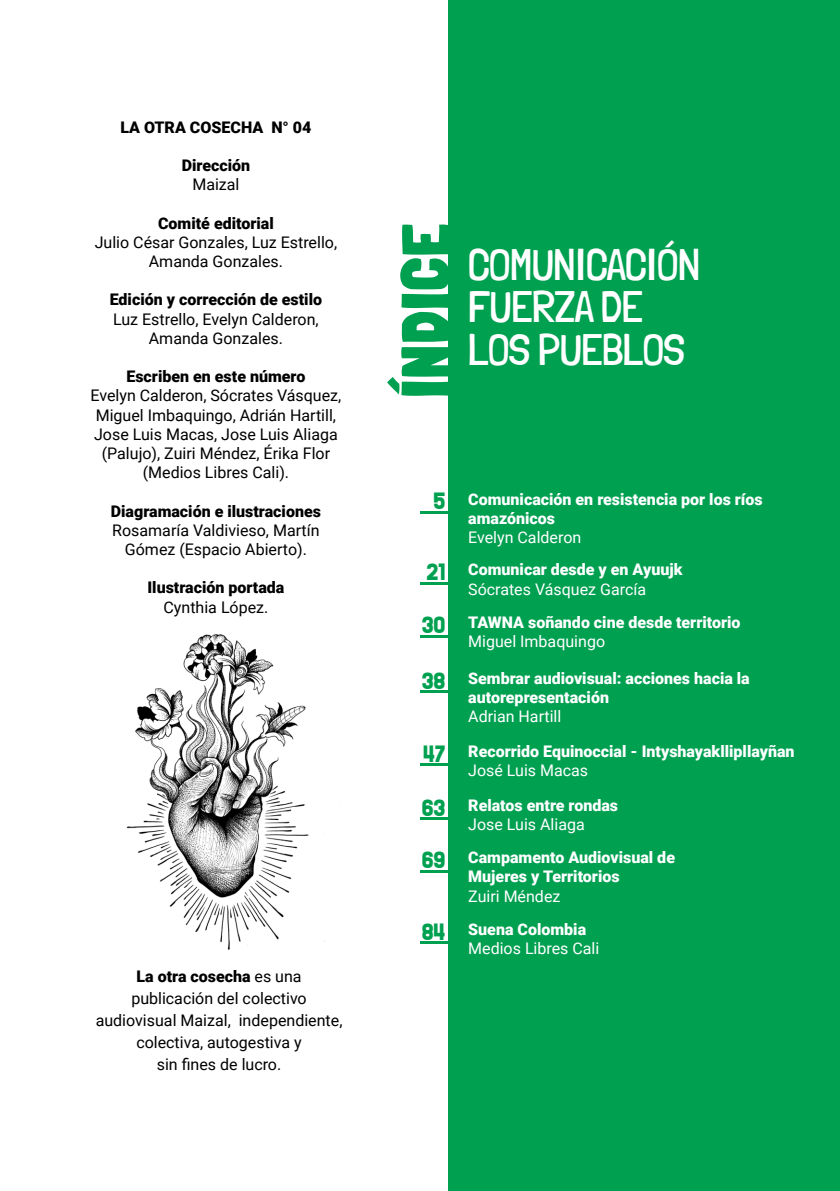
<style>
.page{position:relative;width:840px;height:1191px;background:#fff}
.page>*{position:absolute;margin:0;border:0;box-sizing:border-box;transform-origin:0 0}
.t1{font:900 66px "Londrina Solid";letter-spacing:.03em;color:#00a051}
.t2{font:300 44px/42px "Londrina Solid";letter-spacing:-.01em;color:#fff}
.t3{font:24px/52.8px "The 27 Club";color:#00a051}
.t4{font:16px/19.2px "Roboto";color:#000;text-align:center}
.t5{font:900 16px/19.2px "Roboto";color:#fff}
.t6{font:900 16px "Roboto";color:#000}
.t7{font:16px "Roboto";color:#fff}
.s1{font-weight:900}
</style>
<div class="page">
<div style="left:448px;top:0;width:391px;height:1191px;background:#00a051"></div>
<img style="left:126px;top:634px;width:199px;height:316px">
<hr style="left:420px;top:511px;width:31px;height:3px;background:#00a051">
<hr style="left:420px;top:582px;width:31px;height:3px;background:#00a051">
<hr style="left:420px;top:634px;width:31px;height:3px;background:#00a051">
<hr style="left:420px;top:690px;width:31px;height:3px;background:#00a051">
<hr style="left:420px;top:763px;width:31px;height:3px;background:#00a051">
<hr style="left:420px;top:817px;width:31px;height:3px;background:#00a051">
<hr style="left:420px;top:869px;width:31px;height:3px;background:#00a051">
<hr style="left:420px;top:941px;width:31px;height:3px;background:#00a051">
<p class="t6" style="left:120px;top:116px;width:192px">LA OTRA COSECHA N° 04</p>
<p class="t6" style="left:182px;top:154px;width:70px">Dirección</p>
<p class="t4" style="left:192px;top:174px;width:49px">Maizal</p>
<p class="t6" style="left:158px;top:212px;width:117px">Comité editorial</p>
<p class="t4" style="left:95px;top:232px;width:244px">Julio César Gonzales, Luz Estrello,<br>Amanda Gonzales.</p>
<p class="t6" style="left:110px;top:288px;width:214px">Edición y corrección de estilo</p>
<p class="t4" style="left:113px;top:309px;width:207px">Luz Estrello, Evelyn Calderon,<br>Amanda Gonzales.</p>
<p class="t6" style="left:126px;top:365px;width:180px">Escriben en este número</p>
<p class="t4" style="left:90px;top:385px;width:252px">Evelyn Calderon, Sócrates Vásquez,<br>Miguel Imbaquingo, Adrián Hartill,<br>Jose Luis Macas, Jose Luis Aliaga (Palujo), Zuiri Méndez, Érika Flor (Medios Libres Cali).</p>
<p class="t6" style="left:111px;top:500px;width:211px">Diagramación e ilustraciones</p>
<p class="t4" style="left:112px;top:520px;width:209px">Rosamaría Valdivieso, Martín<br>Gómez (Espacio Abierto).</p>
<p class="t6" style="left:147px;top:576px;width:138px">Ilustración portada</p>
<p class="t4" style="left:163px;top:597px;width:106px">Cynthia López.</p>
<p class="t4" style="left:96px;top:964px;width:248px;line-height:22px"><span class="s1">La otra cosecha</span> es una publicación del colectivo audiovisual Maizal, independiente, colectiva, autogestiva y<br>sin fines de lucro.</p>
<h1 class="t1" style="left:386px;top:397px;width:174px;rotate:-90deg">ÍNDICE</h1>
<h2 class="t2" style="left:468px;top:243px;width:233px">COMUNICACIÓN<br>FUERZA DE<br>LOS PUEBLOS</h2>
<h3 class="t3" style="left:434px;top:475px;width:13px">5</h3>
<h3 class="t3" style="left:422px;top:545px;width:25px">21<br>30</h3>
<h3 class="t3" style="left:422px;top:654px;width:25px">38</h3>
<h3 class="t3" style="left:423px;top:727px;width:24px">47</h3>
<h3 class="t3" style="left:422px;top:781px;width:25px">63<br>69</h3>
<h3 class="t3" style="left:422px;top:905px;width:25px">84</h3>
<p class="t5" style="left:468px;top:488px;width:296px">Comunicación en resistencia por los ríos amazónicos</p>
<p class="t7" style="left:468px;top:526px;width:114px">Evelyn Calderon</p>
<p class="t5" style="left:468px;top:559px;width:216px">Comunicar desde y en Ayuujk</p>
<p class="t7" style="left:468px;top:578px;width:179px">Sócrates Vásquez García</p>
<p class="t5" style="left:468px;top:612px;width:274px">TAWNA soñando cine desde territorio</p>
<p class="t7" style="left:468px;top:630px;width:138px">Miguel Imbaquingo</p>
<p class="t5" style="left:468px;top:668px;width:283px">Sembrar audiovisual: acciones hacia la autorepresentación</p>
<p class="t7" style="left:468px;top:705px;width:95px">Adrian Hartill</p>
<p class="t5" style="left:468px;top:741px;width:328px">Recorrido Equinoccial - Intyshayakllipllayñan</p>
<p class="t7" style="left:468px;top:759px;width:121px">José Luis Macas</p>
<p class="t5" style="left:468px;top:795px;width:151px">Relatos entre rondas</p>
<p class="t7" style="left:468px;top:813px;width:118px">Jose Luis Aliaga</p>
<p class="t5" style="left:468px;top:847px;width:208px">Campamento Audiovisual de<br>Mujeres y Territorios</p>
<p class="t7" style="left:468px;top:884px;width:94px">Zuiri Méndez</p>
<p class="t5" style="left:468px;top:919px;width:119px">Suena Colombia</p>
<p class="t7" style="left:468px;top:937px;width:133px">Medios Libres Cali</p>
</div>
